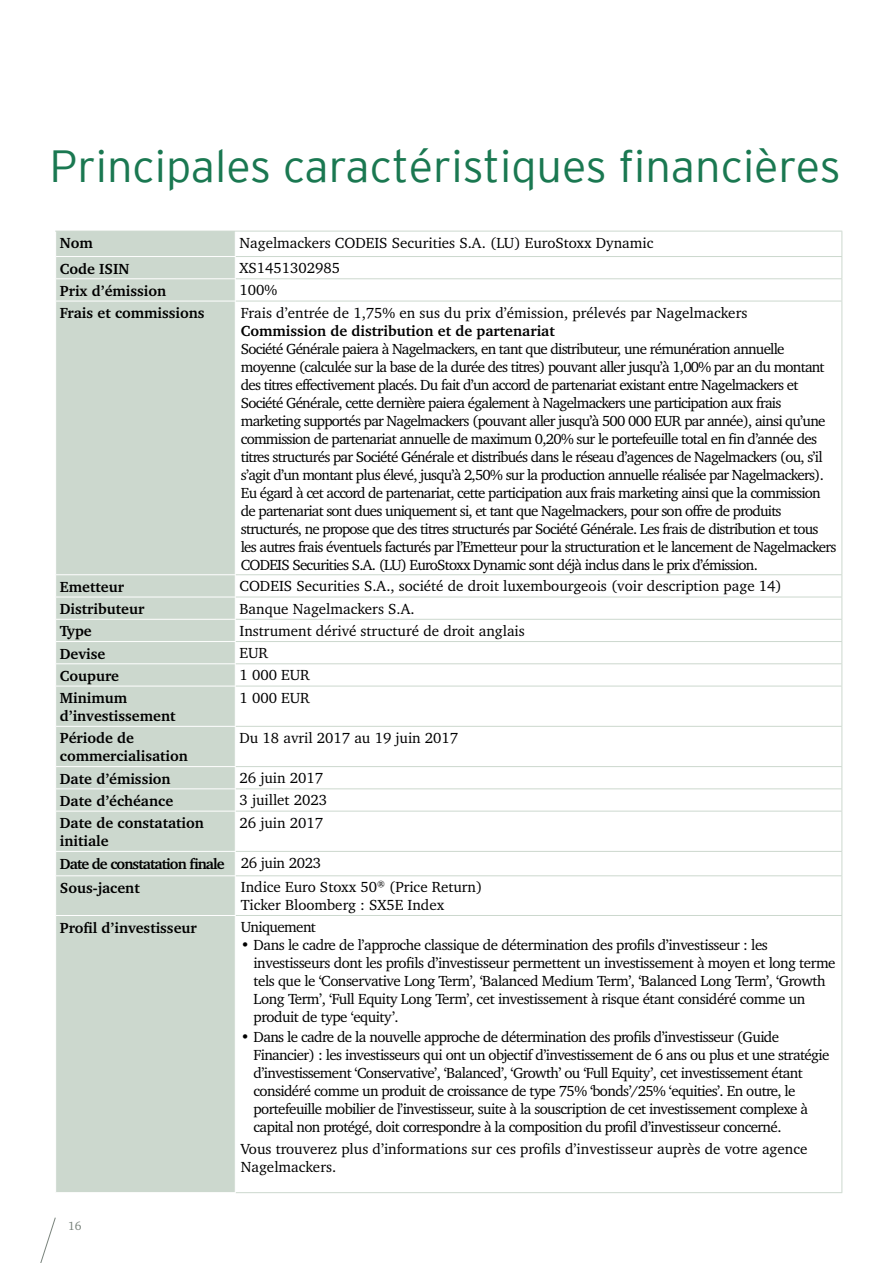
<style>
.page{position:relative;width:893px;height:1263px;background:#fff}
.page>*{position:absolute;margin:0;border:0;box-sizing:border-box;transform-origin:0 0}
.t1{font:45px "Interstate Mono Lgt";color:#1a7851}
.t2{font:15px/18px "Charter IT Cby BT";letter-spacing:-.04em;color:#000}
.t3{font:15px/18px "Charter IT Cby BT";color:#000}
.t4{font:700 15px/18px "Charter IT Cby BT";color:#000}
.t5{font:700 15px/24.5px "Charter IT Cby BT";letter-spacing:-.06em;color:#000}
.t6{font:12px "Charter IT Cby BT";color:#79837c}
.s1{font-weight:400}
</style>
<div class="page">
<svg style="left:40px;top:1217px;width:16px;height:46px"></svg>
<div style="left:56px;top:232px;width:179px;height:960px;background:#ccd8ce"></div>
<hr style="left:236px;top:256px;width:606px;height:1px;background:#ccd8ce">
<svg style="left:841px;top:232px;width:1px;height:69px"></svg>
<hr style="left:841px;top:301px;width:1px;height:273px;background:#ccd8ce">
<svg style="left:841px;top:575px;width:1px;height:111px"></svg>
<hr style="left:841px;top:686px;width:1px;height:40px;background:#ccd8ce">
<hr style="left:841px;top:727px;width:1px;height:39px;background:#ccd8ce">
<svg style="left:841px;top:767px;width:1px;height:44px"></svg>
<hr style="left:841px;top:811px;width:1px;height:40px;background:#ccd8ce">
<svg style="left:841px;top:852px;width:1px;height:23px"></svg>
<hr style="left:841px;top:876px;width:1px;height:39px;background:#ccd8ce">
<hr style="left:841px;top:916px;width:1px;height:276px;background:#ccd8ce">
<hr style="left:236px;top:278px;width:606px;height:1px;background:#ccd8ce">
<hr style="left:236px;top:301px;width:606px;height:1px;background:#ccd8ce">
<hr style="left:236px;top:574px;width:606px;height:1px;background:#ccd8ce">
<hr style="left:236px;top:597px;width:606px;height:1px;background:#ccd8ce">
<hr style="left:236px;top:619px;width:606px;height:1px;background:#ccd8ce">
<hr style="left:236px;top:641px;width:606px;height:1px;background:#ccd8ce">
<hr style="left:236px;top:663px;width:606px;height:1px;background:#ccd8ce">
<hr style="left:236px;top:686px;width:606px;height:1px;background:#ccd8ce">
<hr style="left:236px;top:726px;width:606px;height:1px;background:#ccd8ce">
<hr style="left:236px;top:766px;width:606px;height:1px;background:#ccd8ce">
<hr style="left:236px;top:788px;width:606px;height:1px;background:#ccd8ce">
<hr style="left:236px;top:811px;width:606px;height:1px;background:#ccd8ce">
<hr style="left:236px;top:851px;width:606px;height:1px;background:#ccd8ce">
<hr style="left:236px;top:875px;width:606px;height:1px;background:#ccd8ce">
<hr style="left:236px;top:915px;width:606px;height:1px;background:#ccd8ce">
<hr style="left:236px;top:1192px;width:606px;height:1px;background:#ccd8ce">
<hr style="left:55px;top:256px;width:181px;height:1px;background:#fff">
<hr style="left:55px;top:278px;width:181px;height:1px;background:#fff">
<hr style="left:55px;top:301px;width:181px;height:1px;background:#fff">
<hr style="left:55px;top:574px;width:181px;height:1px;background:#fff">
<hr style="left:55px;top:597px;width:181px;height:1px;background:#fff">
<hr style="left:55px;top:619px;width:181px;height:1px;background:#fff">
<hr style="left:55px;top:641px;width:181px;height:1px;background:#fff">
<hr style="left:55px;top:663px;width:181px;height:1px;background:#fff">
<hr style="left:55px;top:686px;width:181px;height:1px;background:#fff">
<hr style="left:55px;top:726px;width:181px;height:1px;background:#fff">
<hr style="left:55px;top:766px;width:181px;height:1px;background:#fff">
<hr style="left:55px;top:788px;width:181px;height:1px;background:#fff">
<hr style="left:55px;top:811px;width:181px;height:1px;background:#fff">
<hr style="left:55px;top:851px;width:181px;height:1px;background:#fff">
<hr style="left:55px;top:875px;width:181px;height:1px;background:#fff">
<hr style="left:55px;top:915px;width:181px;height:1px;background:#fff">
<hr style="left:235px;top:231px;width:607px;height:1px;background:#ccd8ce">
<hr style="left:55px;top:231px;width:180px;height:1px;background:#ccd8ce">
<h1 class="t1" style="left:50px;top:140px;width:793px">Principales caractéristiques financières</h1>
<p class="t4" style="left:60px;top:234px;width:34px">Nom</p>
<p class="t3" style="left:240px;top:233px;width:415px">Nagelmackers CODEIS Securities S.A. (LU) EuroStoxx Dynamic</p>
<p class="t4" style="left:60px;top:259px;width:71px">Code ISIN</p>
<p class="t3" style="left:240px;top:259px;width:102px">XS1451302985</p>
<p class="t4" style="left:60px;top:281px;width:108px">Prix d’émission</p>
<p class="t2" style="left:240px;top:281px;width:39px">100%</p>
<p class="t4" style="left:60px;top:304px;width:146px">Frais et commissions</p>
<p class="t3" style="left:241px;top:303px;width:508px">Frais d’entrée de 1,75% en sus du prix d’émission, prélevés par Nagelmackers</p>
<p class="t4" style="left:241px;top:321px;width:315px">Commission de distribution et de partenariat</p>
<p class="t2" style="left:241px;top:339px;width:597px">Société Générale paiera à Nagelmackers, en tant que distributeur, une rémunération annuelle moyenne (calculée sur la base de la durée des titres) pouvant aller jusqu’à 1,00% par an du montant des titres effectivement placés. Du fait d’un accord de partenariat existant entre Nagelmackers et Société Générale, cette dernière paiera également à Nagelmackers une participation aux frais marketing supportés par Nagelmackers (pouvant aller jusqu’à 500 000 EUR par année), ainsi qu’une commission de partenariat annuelle de maximum 0,20% sur le portefeuille total en fin d’année des titres structurés par Société Générale et distribués dans le réseau d’agences de Nagelmackers (ou, s’il s’agit d’un montant plus élevé, jusqu’à 2,50% sur la production annuelle réalisée par Nagelmackers).<br>Eu égard à cet accord de partenariat, cette participation aux frais marketing ainsi que la commission de partenariat sont dues uniquement si, et tant que Nagelmackers, pour son offre de produits structurés, ne propose que des titres structurés par Société Générale. Les frais de distribution et tous les autres frais éventuels facturés par l’Emetteur pour la structuration et le lancement de Nagelmackers CODEIS Securities S.A. (LU) EuroStoxx Dynamic sont déjà inclus dans le prix d’émission.</p>
<p class="t4" style="left:60px;top:577px;width:66px">Emetteur</p>
<p class="t3" style="left:240px;top:577px;width:544px">CODEIS Securities S.A., société de droit luxembourgeois (voir description page 14)</p>
<p class="t4" style="left:60px;top:600px;width:86px">Distributeur</p>
<p class="t3" style="left:240px;top:599px;width:177px">Banque Nagelmackers S.A.</p>
<p class="t4" style="left:60px;top:622px;width:33px">Type</p>
<p class="t3" style="left:240px;top:621px;width:287px">Instrument dérivé structuré de droit anglais</p>
<p class="t4" style="left:60px;top:644px;width:47px">Devise</p>
<p class="t2" style="left:240px;top:644px;width:30px">EUR</p>
<p class="t4" style="left:60px;top:666px;width:60px">Coupure</p>
<p class="t2" style="left:240px;top:666px;width:72px">1 000 EUR</p>
<p class="t4" style="left:60px;top:689px;width:117px">Minimum d’investissement</p>
<p class="t2" style="left:240px;top:688px;width:72px">1 000 EUR</p>
<p class="t4" style="left:60px;top:729px;width:130px">Période de commercialisation</p>
<p class="t3" style="left:240px;top:728px;width:220px">Du 18 avril 2017 au 19 juin 2017</p>
<p class="t4" style="left:60px;top:769px;width:112px">Date d’émission</p>
<p class="t3" style="left:240px;top:769px;width:85px">26 juin 2017</p>
<p class="t4" style="left:60px;top:791px;width:115px">Date d’échéance</p>
<p class="t3" style="left:240px;top:791px;width:89px">3 juillet 2023</p>
<p class="t4" style="left:60px;top:814px;width:145px">Date de constatation initiale</p>
<p class="t3" style="left:240px;top:813px;width:85px">26 juin 2017</p>
<p class="t5" style="left:60px;top:851px;width:263px">Date de constatation finale <span class="s1">26 juin 2023<br></span>Sous-jacent</p>
<p class="t3" style="left:241px;top:878px;width:243px">Indice Euro Stoxx 50<sup>®</sup> (Price Return)<br>Ticker Bloomberg : SX5E Index</p>
<p class="t4" style="left:60px;top:918px;width:138px">Profil d’investisseur</p>
<p class="t2" style="left:241px;top:917px;width:77px">Uniquement</p>
<p class="t2" style="left:254px;top:935px;width:583px;text-indent:-13px">• Dans le cadre de l’approche classique de détermination des profils d’investisseur : les investisseurs dont les profils d’investisseur permettent un investissement à moyen et long terme tels que le ‘Conservative Long Term’, ‘Balanced Medium Term’, ‘Balanced Long Term’, ‘Growth Long Term’, ‘Full Equity Long Term’, cet investissement à risque étant considéré comme un produit de type ‘equity’.</p>
<p class="t2" style="left:254px;top:1028px;width:577px;text-indent:-13px">• Dans le cadre de la nouvelle approche de détermination des profils d’investisseur (Guide Financier) : les investisseurs qui ont un objectif d’investissement de 6 ans ou plus et une stratégie d’investissement ‘Conservative’, ‘Balanced’, ‘Growth’ ou ‘Full Equity’, cet investissement étant considéré comme un produit de croissance de type 75% ‘bonds’/25% ‘equities’. En outre, le portefeuille mobilier de l’investisseur, suite à la souscription de cet investissement complexe à capital non protégé, doit correspondre à la composition du profil d’investisseur concerné.</p>
<p class="t3" style="left:241px;top:1140px;width:568px">Vous trouverez plus d’informations sur ces profils d’investisseur auprès de votre agence<br>Nagelmackers.</p>
<p class="t6" style="left:68px;top:1218px;width:15px">16</p>
</div>
